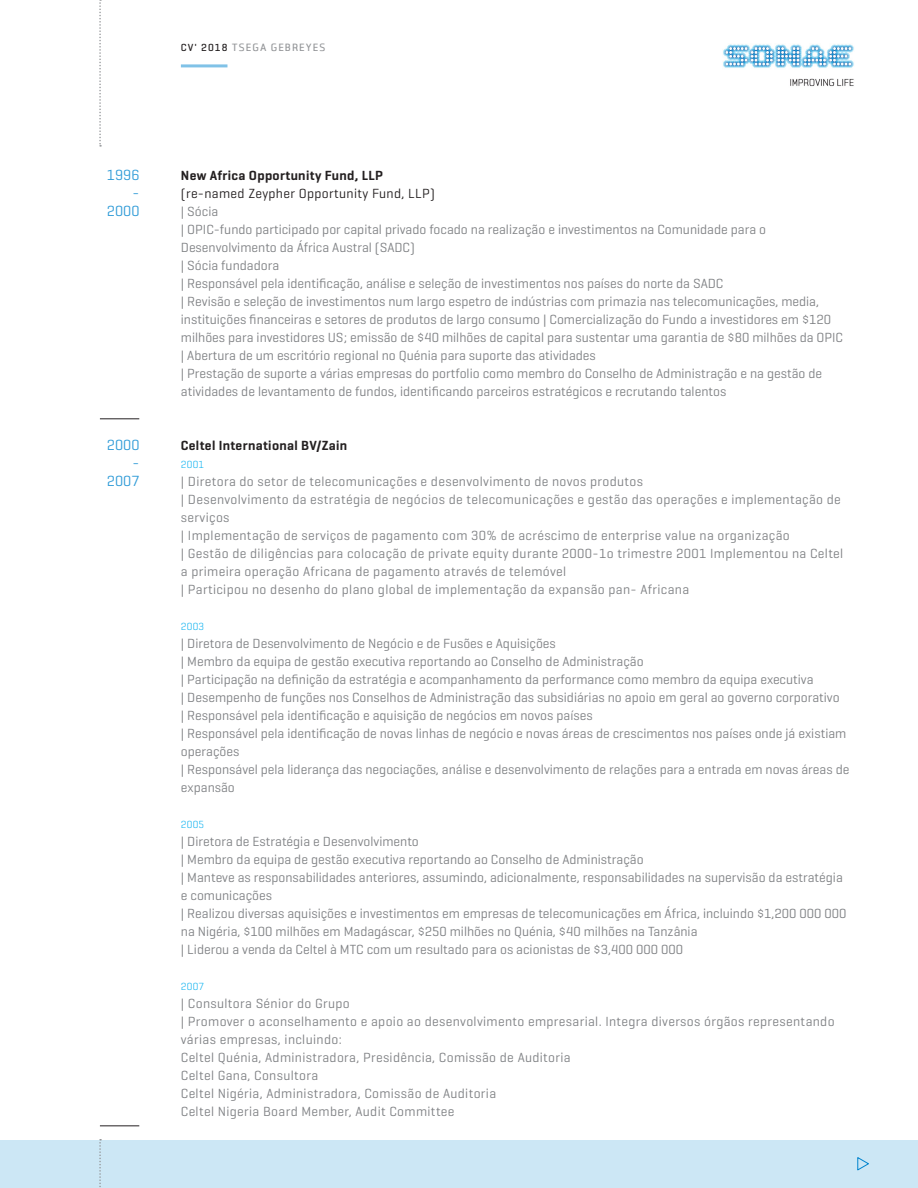
<style>
.page{position:relative;width:918px;height:1188px;background:#fff}
.page>*{position:absolute;margin:0;border:0;box-sizing:border-box;transform-origin:0 0}
.t1{font:15px "Geogrotesque";color:#339dd8}
.t2{font:13.5px/18px "Geogrotesque";color:#808285}
.t3{font:13.5px/18px "Geogrotesque";letter-spacing:.025em;color:#808285}
.t4{font:600 13.5px "Geogrotesque";letter-spacing:.025em;color:#231f20}
.t5{font:13.5px "Geogrotesque";letter-spacing:.025em;color:#231f20}
.t6{font:700 10.5px "Sonae";letter-spacing:.1em;color:#939598}
.t7{font:300 10.5px "Geogrotesque";letter-spacing:.025em;color:#00aeef}
.s1{font-family:"Geogrotesque";font-weight:500;color:#231f20}
</style>
<div class="page">
<img style="left:723px;top:44px;width:131px;height:43px">
<div style="left:0;top:1140px;width:918px;height:48px;background:#cce7f5"></div>
<svg style="left:99px;top:0;width:2px;height:147px"></svg>
<svg style="left:857px;top:1157px;width:12px;height:14px"></svg>
<hr style="left:100px;top:419px;width:39px;height:1px;background:#231f20">
<hr style="left:100px;top:1126px;width:39px;height:1px;background:#231f20">
<svg style="left:99px;top:1139px;width:2px;height:48px"></svg>
<hr style="left:181px;top:64px;width:46px;height:3px;background:#80c2e7">
<p class="t6" style="left:181px;top:42px;width:146px"><span class="s1">CV' 2018</span> TSEGA GEBREYES</p>
<p class="t1" style="left:107px;top:166px;width:34px">1996</p>
<p class="t1" style="left:133px;top:184px;width:8px">-</p>
<p class="t1" style="left:107px;top:202px;width:34px">2000</p>
<p class="t1" style="left:107px;top:436px;width:34px">2000</p>
<p class="t1" style="left:133px;top:454px;width:8px">-</p>
<p class="t1" style="left:107px;top:472px;width:34px">2007</p>
<p class="t4" style="left:181px;top:167px;width:204px">New Africa Opportunity Fund, LLP</p>
<p class="t5" style="left:181px;top:185px;width:255px">(re-named Zeypher Opportunity Fund, LLP)</p>
<p class="t2" style="left:181px;top:202px;width:39px">| Sócia</p>
<p class="t2" style="left:181px;top:220px;width:587px">| OPIC-fundo participado por capital privado focado na realização e investimentos na Comunidade para o<br>Desenvolvimento da África Austral (SADC)</p>
<p class="t2" style="left:181px;top:256px;width:100px">| Sócia fundadora</p>
<p class="t2" style="left:181px;top:274px;width:544px">| Responsável pela identificação, análise e seleção de investimentos nos países do norte da SADC</p>
<p class="t2" style="left:181px;top:292px;width:664px">| Revisão e seleção de investimentos num largo espetro de indústrias com primazia nas telecomunicações, media, instituições financeiras e setores de produtos de largo consumo | Comercialização do Fundo a investidores em $120 milhões para investidores US; emissão de $40 milhões de capital para sustentar uma garantia de $80 milhões da OPIC</p>
<p class="t2" style="left:181px;top:346px;width:416px">| Abertura de um escritório regional no Quénia para suporte das atividades</p>
<p class="t2" style="left:181px;top:364px;width:643px">| Prestação de suporte a várias empresas do portfolio como membro do Conselho de Administração e na gestão de atividades de levantamento de fundos, identificando parceiros estratégicos e recrutando talentos</p>
<p class="t4" style="left:181px;top:437px;width:168px">Celtel International BV/Zain</p>
<p class="t7" style="left:181px;top:458px;width:25px">2001</p>
<p class="t3" style="left:181px;top:472px;width:464px">| Diretora do setor de telecomunicações e desenvolvimento de novos produtos</p>
<p class="t3" style="left:181px;top:490px;width:662px">| Desenvolvimento da estratégia de negócios de telecomunicações e gestão das operações e implementação de serviços</p>
<p class="t3" style="left:181px;top:526px;width:610px">| Implementação de serviços de pagamento com 30% de acréscimo de enterprise value na organização</p>
<p class="t3" style="left:181px;top:544px;width:664px">| Gestão de diligências para colocação de private equity durante 2000-1o trimestre 2001 Implementou na Celtel a primeira operação Africana de pagamento através de telemóvel</p>
<p class="t3" style="left:181px;top:580px;width:510px">| Participou no desenho do plano global de implementação da expansão pan- Africana</p>
<p class="t7" style="left:181px;top:620px;width:25px">2003</p>
<p class="t2" style="left:181px;top:634px;width:376px">| Diretora de Desenvolvimento de Negócio e de Fusões e Aquisições</p>
<p class="t2" style="left:181px;top:652px;width:464px">| Membro da equipa de gestão executiva reportando ao Conselho de Administração</p>
<p class="t2" style="left:181px;top:670px;width:634px">| Participação na definição da estratégia e acompanhamento da performance como membro da equipa executiva</p>
<p class="t2" style="left:181px;top:688px;width:660px">| Desempenho de funções nos Conselhos de Administração das subsidiárias no apoio em geral ao governo corporativo</p>
<p class="t2" style="left:181px;top:706px;width:413px">| Responsável pela identificação e aquisição de negócios em novos países</p>
<p class="t2" style="left:181px;top:724px;width:667px">| Responsável pela identificação de novas linhas de negócio e novas áreas de crescimentos nos países onde já existiam operações</p>
<p class="t2" style="left:181px;top:760px;width:670px">| Responsável pela liderança das negociações, análise e desenvolvimento de relações para a entrada em novas áreas de expansão</p>
<p class="t7" style="left:181px;top:818px;width:25px">2005</p>
<p class="t2" style="left:181px;top:832px;width:239px">| Diretora de Estratégia e Desenvolvimento</p>
<p class="t2" style="left:181px;top:850px;width:464px">| Membro da equipa de gestão executiva reportando ao Conselho de Administração</p>
<p class="t2" style="left:181px;top:868px;width:663px">| Manteve as responsabilidades anteriores, assumindo, adicionalmente, responsabilidades na supervisão da estratégia e comunicações</p>
<p class="t2" style="left:181px;top:904px;width:667px">| Realizou diversas aquisições e investimentos em empresas de telecomunicações em África, incluindo $1,200 000 000 na Nigéria, $100 milhões em Madagáscar, $250 milhões no Quénia, $40 milhões na Tanzânia</p>
<p class="t2" style="left:181px;top:940px;width:504px">| Liderou a venda da Celtel à MTC com um resultado para os acionistas de $3,400 000 000</p>
<p class="t7" style="left:181px;top:980px;width:25px">2007</p>
<p class="t3" style="left:181px;top:994px;width:170px">| Consultora Sénior do Grupo</p>
<p class="t3" style="left:181px;top:1012px;width:655px">| Promover o aconselhamento e apoio ao desenvolvimento empresarial. Integra diversos órgãos representando várias empresas, incluindo:</p>
<p class="t3" style="left:181px;top:1048px;width:391px">Celtel Quénia, Administradora, Presidência, Comissão de Auditoria</p>
<p class="t3" style="left:181px;top:1066px;width:139px">Celtel Gana, Consultora</p>
<p class="t3" style="left:181px;top:1084px;width:317px">Celtel Nigéria, Administradora, Comissão de Auditoria</p>
<p class="t3" style="left:181px;top:1102px;width:275px">Celtel Nigeria Board Member, Audit Committee</p>
</div>
